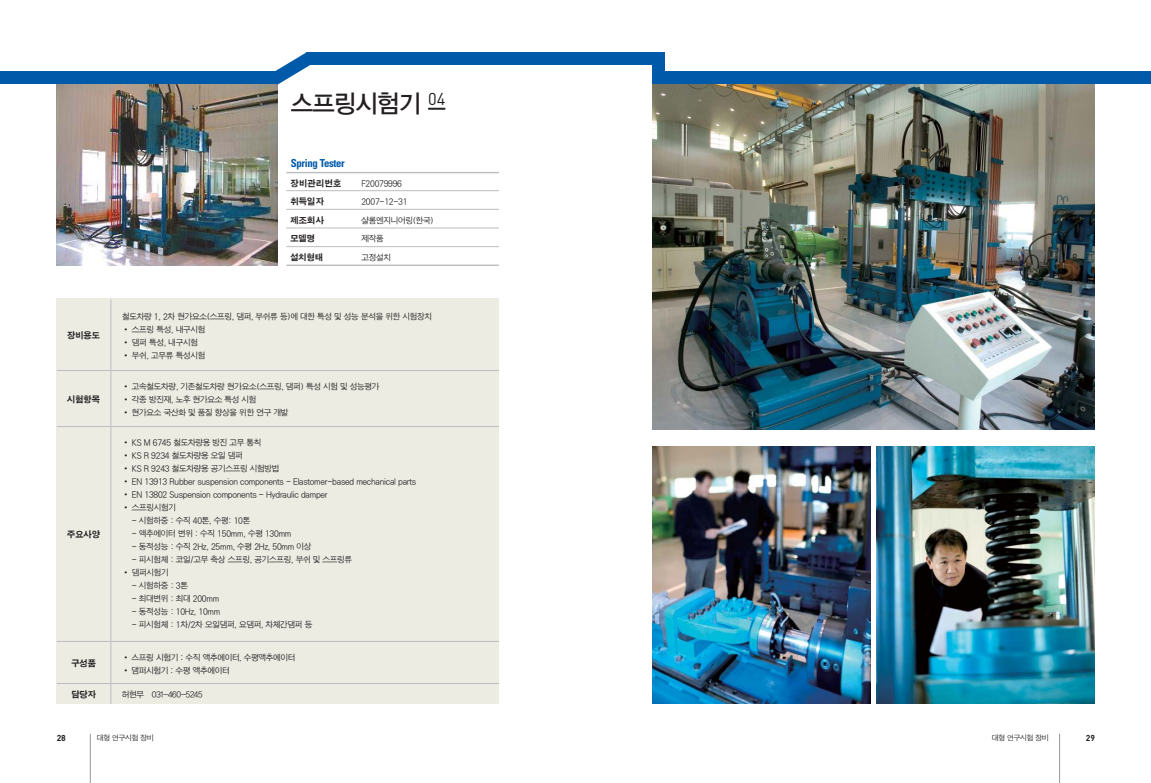
<style>
.page{position:relative;width:1151px;height:783px;background:#fff}
.page>*{position:absolute;margin:0;border:0;box-sizing:border-box;transform-origin:0 0}
.t1{font:25px "YDVYGO Std 13 KS Cpc EUC H";letter-spacing:-.03em;color:#231f20}
.t2{font:700 condensed 11px "Univers LT Std";letter-spacing:-.03em;color:#005aaa}
.t3{font:9px "SMK Gothic Std Regular KS Cpc EUC H";letter-spacing:-.075em;color:#231f20}
.t4{font:8.5px "SMSJ Gothic Std Regular KS Cpc EUC H";letter-spacing:-.11em;color:#231f20}
.t5{font:8.5px "YDVYGO Std 12 KS Cpc EUC H";letter-spacing:-.03em;color:#231f20}
.t6{font:700 8.5px "DIN";color:#231f20}
.t7{font:7.5px "SMJ Gothic Std Regular KS Cpc EUC H";letter-spacing:-.11em;color:#231f20}
.s1{font-family:"SMSJ Gothic Std Regular KS Cpc EUC H"}
</style>
<div class="page">
<img style="left:652px;top:446px;width:218px;height:257px">
<img style="left:876px;top:446px;width:218px;height:257px">
<img style="left:652px;top:84px;width:442px;height:345px">
<hr style="left:90px;top:733px;width:1px;height:49px;background:#939598">
<hr style="left:1059px;top:733px;width:1px;height:49px;background:#939598">
<svg style="left:428px;top:108px;width:17px;height:2px"></svg>
<img style="left:57px;top:84px;width:221px;height:181px">
<hr style="left:286px;top:190px;width:213px;height:1px;background:#bbbdc0">
<hr style="left:286px;top:209px;width:213px;height:1px;background:#bbbdc0">
<hr style="left:286px;top:228px;width:213px;height:1px;background:#bbbdc0">
<hr style="left:286px;top:246px;width:213px;height:1px;background:#bbbdc0">
<hr style="left:286px;top:264px;width:213px;height:2px;background:#bbbdc0">
<hr style="left:286px;top:172px;width:213px;height:1px;background:#bbbdc0">
<div style="left:0;top:71px;width:278px;height:13px;background:#005aaa"></div>
<div style="left:306px;top:52px;width:359px;height:13px;background:#005aaa"></div>
<svg style="left:271px;top:52px;width:39px;height:33px"></svg>
<div style="left:57px;top:298px;width:442px;height:405px;background:#edece3"></div>
<hr style="left:57px;top:426px;width:442px;height:1px;background:#bbbdc0">
<hr style="left:57px;top:683px;width:442px;height:1px;background:#bbbdc0">
<hr style="left:57px;top:370px;width:442px;height:1px;background:#bbbdc0">
<hr style="left:111px;top:299px;width:1px;height:404px;background:#bbbdc0">
<hr style="left:57px;top:641px;width:442px;height:1px;background:#bbbdc0">
<div style="left:652px;top:71px;width:499px;height:13px;background:#005aaa"></div>
<div style="left:652px;top:53px;width:13px;height:27px;background:#005aaa"></div>
<h1 class="t1" style="left:291px;top:92px;width:156px">스프링시험기 <sup>04</sup></h1>
<p class="t2" style="left:291px;top:158px;width:56px">Spring Tester</p>
<p class="t3" style="left:67px;top:331px;width:35px">장비용도</p>
<p class="t3" style="left:67px;top:395px;width:35px">시험항목</p>
<p class="t3" style="left:67px;top:530px;width:35px">주요사양</p>
<p class="t3" style="left:71px;top:659px;width:27px">구성품</p>
<p class="t3" style="left:290px;top:179px;width:53px">장비관리번호</p>
<p class="t4" style="left:361px;top:179px;width:43px">F20079996</p>
<p class="t3" style="left:290px;top:197px;width:36px">취득일자</p>
<p class="t4" style="left:361px;top:197px;width:48px">2007-12-31</p>
<p class="t3" style="left:290px;top:216px;width:36px">제조회사</p>
<p class="t4" style="left:361px;top:216px;width:74px">샬롬엔지니어링(한국)</p>
<p class="t3" style="left:290px;top:234px;width:27px">모델명</p>
<p class="t4" style="left:361px;top:234px;width:24px">제작품</p>
<p class="t3" style="left:290px;top:253px;width:35px">설치형태</p>
<p class="t4" style="left:361px;top:253px;width:32px">고정설치</p>
<p class="t4" style="left:122px;top:312px;width:312px">철도차량 1, 2차 현가요소(스프링, 댐퍼, 부쉬류 등)에 대한 특성 및 성능 분석을 위한 시험장치</p>
<p class="t4" style="left:122px;top:325px;width:85px">• 스프링 특성, 내구시험</p>
<p class="t4" style="left:122px;top:338px;width:78px">• 댐퍼 특성, 내구시험</p>
<p class="t4" style="left:122px;top:351px;width:85px">• 부쉬, 고무류 특성시험</p>
<p class="t4" style="left:122px;top:382px;width:259px">• 고속철도차량, 기존철도차량 현가요소(스프링, 댐퍼) 특성 시험 및 성능평가</p>
<p class="t4" style="left:122px;top:395px;width:136px">• 각종 방진재, 노후 현가요소 특성 시험</p>
<p class="t4" style="left:122px;top:408px;width:168px">• 현가요소 국산화 및 품질 향상을 위한 연구 개발</p>
<p class="t4" style="left:122px;top:438px;width:141px">• KS M 6745 철도차량용 방진 고무 통칙</p>
<p class="t4" style="left:122px;top:451px;width:123px">• KS R 9234 철도차량용 오일 댐퍼</p>
<p class="t4" style="left:122px;top:464px;width:159px">• KS R 9243 철도차량용 공기스프링 시험방법</p>
<p class="t4" style="left:122px;top:477px;width:296px">• EN 13913 Rubber suspension components - Elastomer-based mechanical parts</p>
<p class="t4" style="left:122px;top:490px;width:208px">• EN 13802 Suspension components - Hydraulic damper</p>
<p class="t4" style="left:122px;top:503px;width:56px">• 스프링시험기</p>
<p class="t4" style="left:131px;top:516px;width:121px">- 시험하중 : 수직 40톤, 수평: 10톤</p>
<p class="t4" style="left:131px;top:529px;width:162px">- 액추에이터 변위 : 수직 150mm, 수평 130mm</p>
<p class="t4" style="left:131px;top:542px;width:182px">- 동적성능 : 수직 2Hz, 25mm, 수평 2Hz, 50mm 이상</p>
<p class="t4" style="left:131px;top:555px;width:222px">- 피시험체 : 코일/고무 축상 스프링, 공기스프링, 부쉬 및 스프링류</p>
<p class="t4" style="left:122px;top:568px;width:49px">• 댐퍼시험기</p>
<p class="t4" style="left:131px;top:581px;width:58px">- 시험하중 : 3톤</p>
<p class="t4" style="left:131px;top:594px;width:90px">- 최대변위 : 최대 200mm</p>
<p class="t4" style="left:131px;top:607px;width:91px">- 동적성능 : 10Hz, 10mm</p>
<p class="t4" style="left:131px;top:620px;width:183px">- 피시험체 : 1차/2차 오일댐퍼, 요댐퍼, 차체간댐퍼 등</p>
<p class="t5" style="left:122px;top:653px;width:175px"><span class="s1">•</span> 스프링 시험기 : 수직 액추에이터, 수평액추에이터</p>
<p class="t5" style="left:122px;top:666px;width:109px"><span class="s1">•</span> 댐퍼시험기 : 수평 액추에이터</p>
<p class="t3" style="left:71px;top:690px;width:27px">담당자</p>
<p class="t5" style="left:122px;top:690px;width:82px">허현무 031-460-5245</p>
<p class="t6" style="left:57px;top:731px;width:11px">28</p>
<p class="t7" style="left:97px;top:734px;width:59px">대형 연구시험 장비</p>
<p class="t7" style="left:992px;top:734px;width:59px">대형 연구시험 장비</p>
<p class="t6" style="left:1086px;top:732px;width:11px">29</p>
</div>
